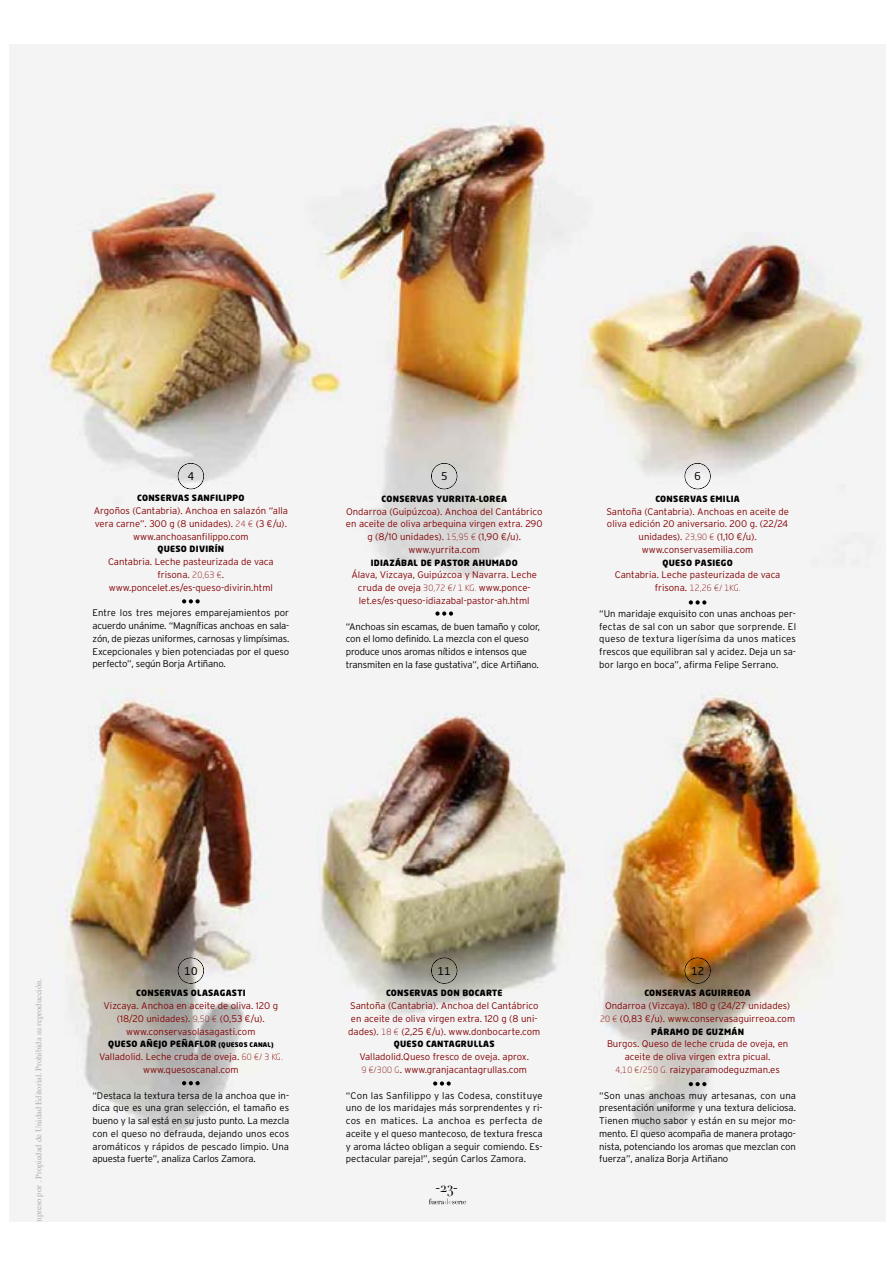
<style>
.page{position:relative;width:893px;height:1263px;background:#fff}
.page>*{position:absolute;margin:0;border:0;box-sizing:border-box;transform-origin:0 0}
.t1{font:14.85px "Didot HTF L16 Light";color:#000}
.t2{font:10.65px "Neo Sans Std";color:#000}
.t3{font:300 9.6px/12.8px "Interstate";letter-spacing:-.02em;color:#000;text-align:justify}
.t4{font:300 9.6px/12.8px "Interstate";color:#830305;text-align:center}
.t5{font:900 8.55px "Neo Sans Std";letter-spacing:.035em;color:#000}
.t6{font:8.55px "Times";color:#adadad}
.t7{font:300 8.55px "Neo Sans Std";letter-spacing:.03em;color:#830305}
.s1{font-family:"Neo Sans Std";font-size:8.55px}
.s2{font-family:"Interstate";font-size:9.6px}
.s3{font-size:6.45px}
</style>
<div class="page">
<img style="left:10px;top:45px;width:875px;height:1177px">
<svg style="left:178px;top:463px;width:26px;height:26px"></svg>
<svg style="left:182px;top:599px;width:18px;height:4px"></svg>
<svg style="left:431px;top:463px;width:26px;height:26px"></svg>
<svg style="left:435px;top:611px;width:18px;height:5px"></svg>
<svg style="left:685px;top:463px;width:26px;height:26px"></svg>
<svg style="left:689px;top:600px;width:17px;height:5px"></svg>
<svg style="left:178px;top:957px;width:26px;height:27px"></svg>
<svg style="left:182px;top:1081px;width:18px;height:4px"></svg>
<svg style="left:431px;top:957px;width:26px;height:27px"></svg>
<svg style="left:685px;top:957px;width:26px;height:27px"></svg>
<svg style="left:689px;top:1082px;width:17px;height:4px"></svg>
<svg style="left:433px;top:1081px;width:18px;height:4px"></svg>
<svg style="left:429px;top:1198px;width:37px;height:6px"></svg>
<p class="t2" style="left:188px;top:470px;width:8px">4</p>
<p class="t5" style="left:137px;top:492px;width:109px">CONSERVAS SANFILIPPO</p>
<p class="t4" style="left:94px;top:504px;width:196px">Argoños (Cantabria). Anchoa en salazón “alla vera carne”. 300 g (8 unidades). <span class="s1">24 €</span> (3 €/u). www.anchoasanfilippo.com</p>
<p class="t5" style="left:157px;top:543px;width:68px">QUESO DIVIRÍN</p>
<p class="t4" style="left:108px;top:555px;width:167px">Cantabria. Leche pasteurizada de vaca frisona. <span class="s1">20,63 €</span>. www.poncelet.es/es-queso-divirin.html</p>
<p class="t3" style="left:92px;top:606px;width:198px">Entre los tres mejores emparejamientos por acuerdo unánime. “Magníficas anchoas en sala&shy;zón, de piezas uniformes, carnosas y limpísimas.<br>Excepcionales y bien potenciadas por el queso perfecto”, según Borja Artiñano.</p>
<p class="t2" style="left:441px;top:470px;width:8px">5</p>
<p class="t5" style="left:382px;top:493px;width:127px">CONSERVAS YURRITA-LOREA</p>
<p class="t4" style="left:346px;top:505px;width:198px">Ondarroa (Guipúzcoa). Anchoa del Cantábrico en aceite de oliva arbequina virgen extra. 290 g (8/10 unidades). <span class="s1">15,95 €</span> (1,90 €/u). www.yurrita.com</p>
<p class="t5" style="left:371px;top:557px;width:148px">IDIAZÁBAL DE PASTOR AHUMADO</p>
<p class="t4" style="left:351px;top:569px;width:187px">Álava, Vizcaya, Guipúzcoa y Navarra. Leche cruda de oveja <span class="s1">30,72 €/ 1 KG.</span> www.ponce&shy;let.es/es-queso-idiazabal-pastor-ah.html</p>
<p class="t3" style="left:346px;top:620px;width:196px;text-align:left">“Anchoas sin escamas, de buen tamaño y color, con el lomo definido. La mezcla con el queso produce unos aromas nítidos e intensos que transmiten en la fase gustativa”, dice Artiñano.</p>
<p class="t2" style="left:695px;top:470px;width:8px">6</p>
<p class="t5" style="left:655px;top:493px;width:86px">CONSERVAS EMILIA</p>
<p class="t4" style="left:606px;top:505px;width:184px">Santoña (Cantabria). Anchoas en aceite de oliva edición 20 aniversario. 200 g. (22/24 unidades). <span class="s1">23,90 €</span> (1,10 €/u). www.conservasemilia.com</p>
<p class="t5" style="left:662px;top:557px;width:72px">QUESO PASIEGO</p>
<p class="t4" style="left:615px;top:569px;width:167px">Cantabria. Leche pasteurizada de vaca</p>
<p class="t7" style="left:655px;top:583px;width:87px"><span class="s2">frisona.</span> 12,26 €/ 1KG.</p>
<p class="t3" style="left:599px;top:607px;width:198px">“Un maridaje exquisito con unas anchoas per&shy;fectas de sal con un sabor que sorprende. El queso de textura ligerísima da unos matices frescos que equilibran sal y acidez. Deja un sa&shy;bor largo en boca”, afirma Felipe Serrano.</p>
<p class="t6" style="left:31px;top:1226px;width:249px;rotate:-90deg">Impreso por . Propiedad de Unidad Editorial. Prohibida su reproducción.</p>
<p class="t2" style="left:185px;top:964px;width:14px">10</p>
<p class="t5" style="left:136px;top:987px;width:111px">CONSERVAS OLASAGASTI</p>
<p class="t4" style="left:104px;top:999px;width:176px">Vizcaya. Anchoa en aceite de oliva. 120 g (18/20 unidades). <span class="s1">9,50 €</span> (0,53 €/u). www.conservasolasagasti.com</p>
<p class="t5" style="left:108px;top:1038px;width:167px">QUESO AÑEJO PEÑAFLOR <span class="s3">(QUESOS CANAL)</span></p>
<p class="t4" style="left:99px;top:1050px;width:185px">Valladolid. Leche cruda de oveja. <span class="s1">60 €/ 3 KG. </span>www.quesoscanal.com</p>
<p class="t3" style="left:92px;top:1089px;width:198px">“Destaca la textura tersa de la anchoa que in&shy;dica que es una gran selección, el tamaño es bueno y la sal está en su justo punto. La mezcla con el queso no defrauda, dejando unos ecos aromáticos y rápidos de pescado limpio. Una apuesta fuerte”, analiza Carlos Zamora.</p>
<p class="t2" style="left:438px;top:964px;width:14px">11</p>
<p class="t5" style="left:386px;top:987px;width:118px">CONSERVAS DON BOCARTE</p>
<p class="t4" style="left:348px;top:999px;width:194px;text-align:left">Santoña (Cantabria). Anchoa del Cantábrico en aceite de oliva virgen extra. 120 g (8 uni&shy;dades). <span class="s1">18 €</span> (2,25 €/u). www.donbocarte.com</p>
<p class="t5" style="left:394px;top:1038px;width:102px">QUESO CANTAGRULLAS</p>
<p class="t4" style="left:359px;top:1050px;width:171px;text-align:left">Valladolid.Queso fresco de oveja. aprox.<br><span class="s1">9 €/300 G</span>. www.granjacantagrullas.com</p>
<p class="t3" style="left:346px;top:1089px;width:198px">“Con las Sanfilippo y las Codesa, constituye uno de los maridajes más sorprendentes y ri&shy;cos en matices. La anchoa es perfecta de aceite y el queso mantecoso, de textura fresca y aroma lácteo obligan a seguir comiendo. Es&shy;pectacular pareja!”, según Carlos Zamora.</p>
<p class="t1" style="left:435px;top:1178px;width:24px">-23-</p>
<p class="t2" style="left:691px;top:964px;width:14px">12</p>
<p class="t5" style="left:644px;top:987px;width:108px">CONSERVAS AGUIRREOA</p>
<p class="t4" style="left:600px;top:999px;width:197px">Ondarroa (Vizcaya). 180 g (24/27 unidades)<br><span class="s1">20 €</span> (0,83 €/u). www.conservasaguirreoa.com</p>
<p class="t5" style="left:651px;top:1026px;width:94px">PÁRAMO DE GUZMÁN</p>
<p class="t4" style="left:607px;top:1037px;width:183px">Burgos. Queso de leche cruda de oveja, en aceite de oliva virgen extra picual.<br><span class="s1">4,10 €/250 G.</span> raizyparamodeguzman.es</p>
<p class="t3" style="left:599px;top:1089px;width:198px">“Son unas anchoas muy artesanas, con una presentación uniforme y una textura deliciosa.<br>Tienen mucho sabor y están en su mejor mo&shy;mento. El queso acompaña de manera protago&shy;nista, potenciando los aromas que mezclan con fuerza”, analiza Borja Artiñano</p>
</div>
